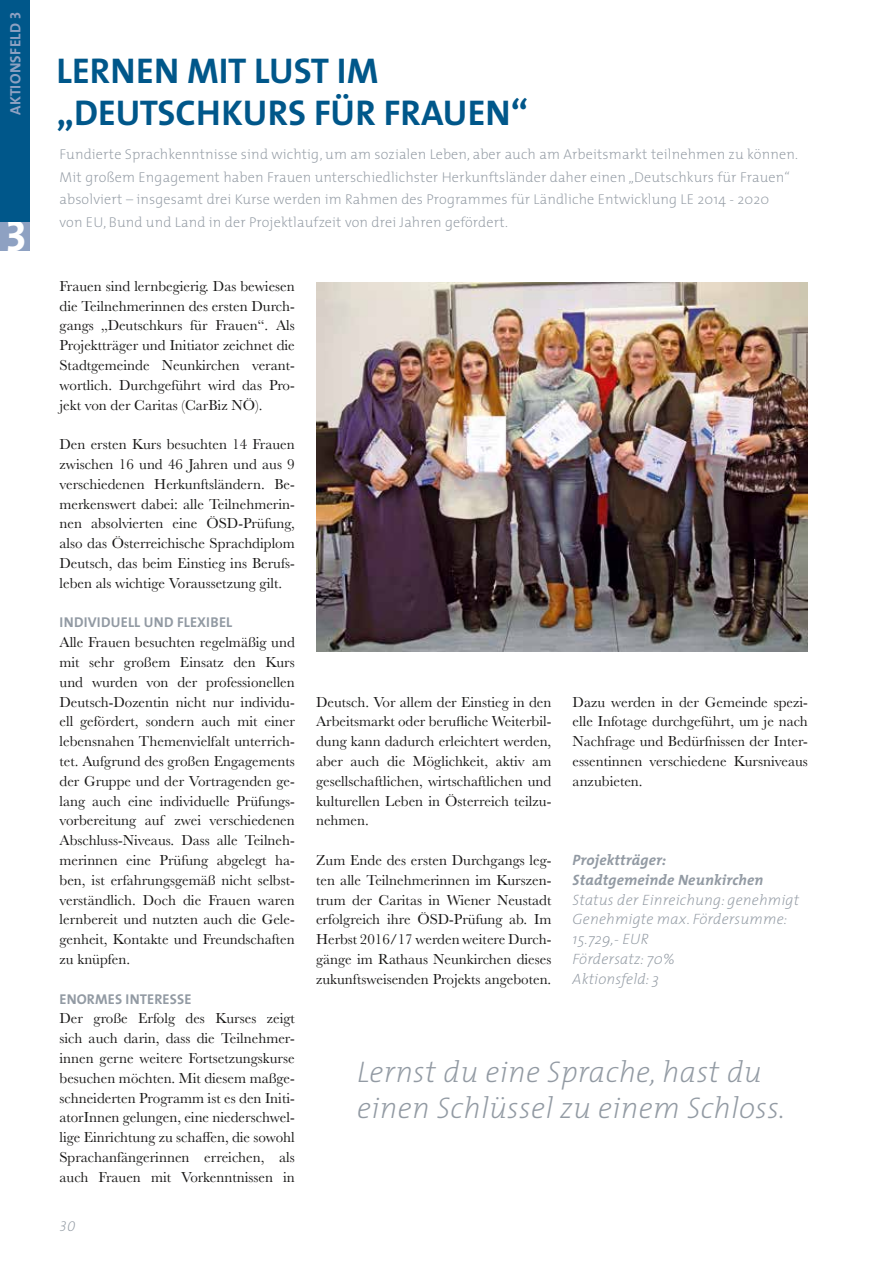
<style>
.page{position:relative;width:893px;height:1263px;background:#fff}
.page>*{position:absolute;margin:0;border:0;box-sizing:border-box;transform-origin:0 0}
.t1{font:44.25px "The Mix Bold Caps";color:#fff}
.t2{font:36px/42px "The Mix Bold Caps";color:#00578a}
.t3{font:italic 200 30px/36px "The Mix";letter-spacing:.01em;color:#929aa3}
.t4{font:15px/19.8px "Baskerville";color:#181716;text-align:justify}
.t5{font:italic 200 15px/19.8px "The Mix";letter-spacing:.01em;color:#929aa3}
.t6{font:italic 700 15px/19.8px "The Mix";letter-spacing:.01em;color:#929aa3}
.t7{font:15px "The Mix Bold Caps";letter-spacing:.02em;color:#8ea1c2}
.t8{font:200 14.25px/22.5px "The Mix";letter-spacing:.01em;color:#929aa3}
.t9{font:700 14.25px "The Mix";letter-spacing:.01em;color:#929aa3}
.t10{font:italic 14.25px "The Mix Extra Light Caps";color:#929aa3}
</style>
<div class="page">
<img style="left:316px;top:283px;width:492px;height:369px">
<div style="left:0;top:221px;width:30px;height:30px;background:#8ea1c2"></div>
<div style="left:0;top:0;width:30px;height:221px;background:#00578a"></div>
<p class="t7" style="left:3px;top:115px;width:105px;rotate:-90deg">AKTIONSFELD 3</p>
<h1 class="t1" style="left:6px;top:199px;width:23px">3</h1>
<h2 class="t2" style="left:57px;top:49px;width:473px">LERNEN MIT LUST IM „DEUTSCHKURS FÜR FRAUEN“</h2>
<p class="t8" style="left:60px;top:143px;width:740px">Fundierte Sprachkenntnisse sind wichtig, um am sozialen Leben, aber auch am Arbeitsmarkt teilnehmen zu können.<br>Mit großem Engagement haben Frauen unterschiedlichster Herkunftsländer daher einen „Deutschkurs für Frauen“ absolviert – insgesamt drei Kurse werden im Rahmen des Programmes für Ländliche Entwicklung LE 2014 - 2020<br>von EU, Bund und Land in der Projektlaufzeit von drei Jahren gefördert.</p>
<p class="t4" style="left:60px;top:276px;width:237px">Frauen sind lernbegierig. Das bewiesen die Teilnehmerinnen des ersten Durch&shy;gangs „Deutschkurs für Frauen“. Als Projektträger und Initiator zeichnet die Stadtgemeinde Neunkirchen verant&shy;wortlich. Durchgeführt wird das Pro&shy;jekt von der Caritas (CarBiz NÖ).</p>
<p class="t4" style="left:60px;top:435px;width:237px">Den ersten Kurs besuchten 14 Frauen zwischen 16 und 46 Jahren und aus 9 verschiedenen Herkunftsländern. Be&shy;merkenswert dabei: alle Teilnehmerin&shy;nen absolvierten eine ÖSD-Prüfung, also das Österreichische Sprachdiplom Deutsch, das beim Einstieg ins Berufs&shy;leben als wichtige Voraussetzung gilt.</p>
<p class="t9" style="left:60px;top:611px;width:174px">INDIVIDUELL UND FLEXIBEL</p>
<p class="t4" style="left:60px;top:633px;width:237px">Alle Frauen besuchten regelmäßig und mit sehr großem Einsatz den Kurs und wurden von der professionellen Deutsch-Dozentin nicht nur individu&shy;ell gefördert, sondern auch mit einer lebensnahen Themenvielfalt unterrich&shy;tet. Aufgrund des großen Engagements der Gruppe und der Vortragenden ge&shy;lang auch eine individuelle Prüfungs&shy;vorbereitung auf zwei verschiedenen Abschluss-Niveaus. Dass alle Teilneh&shy;merinnen eine Prüfung abgelegt ha&shy;ben, ist erfahrungsgemäß nicht selbst&shy;verständlich. Doch die Frauen waren lernbereit und nutzten auch die Gele&shy;genheit, Kontakte und Freundschaften zu knüpfen.</p>
<p class="t9" style="left:60px;top:987px;width:133px">ENORMES INTERESSE</p>
<p class="t4" style="left:60px;top:1009px;width:237px">Der große Erfolg des Kurses zeigt sich auch darin, dass die Teilnehmer&shy;innen gerne weitere Fortsetzungskurse besuchen möchten. Mit diesem maßge&shy;schneiderten Programm ist es den Initi&shy;atorInnen gelungen, eine niederschwel&shy;lige Einrichtung zu schaffen, die sowohl Sprachanfängerinnen erreichen, als auch Frauen mit Vorkenntnissen in</p>
<p class="t10" style="left:60px;top:1214px;width:17px">30</p>
<p class="t4" style="left:316px;top:692px;width:237px">Deutsch. Vor allem der Einstieg in den Arbeitsmarkt oder berufliche Weiterbil&shy;dung kann dadurch erleichtert werden, aber auch die Möglichkeit, aktiv am gesellschaftlichen, wirtschaftlichen und kulturellen Leben in Österreich teilzu&shy;nehmen.</p>
<p class="t4" style="left:316px;top:850px;width:237px">Zum Ende des ersten Durchgangs leg&shy;ten alle Teilnehmerinnen im Kurszen&shy;trum der Caritas in Wiener Neustadt erfolgreich ihre ÖSD-Prüfung ab. Im Herbst 2016/17 werden weitere Durch&shy;gänge im Rathaus Neunkirchen dieses zukunftsweisenden Projekts angeboten.</p>
<p class="t4" style="left:573px;top:692px;width:237px">Dazu werden in der Gemeinde spezi&shy;elle Infotage durchgeführt, um je nach Nachfrage und Bedürfnissen der Inter&shy;essentinnen verschiedene Kursniveaus anzubieten.</p>
<p class="t6" style="left:573px;top:850px;width:192px">Projektträger:<br>Stadtgemeinde Neunkirchen</p>
<p class="t5" style="left:573px;top:889px;width:228px">Status der Einreichung: genehmigt<br>Genehmigte max. Fördersumme:<br>15.729,- EUR<br>Fördersatz: 70%<br>Aktionsfeld: 3</p>
<h3 class="t3" style="left:357px;top:1053px;width:429px">Lernst du eine Sprache, hast du einen Schlüssel zu einem Schloss.</h3>
</div>
